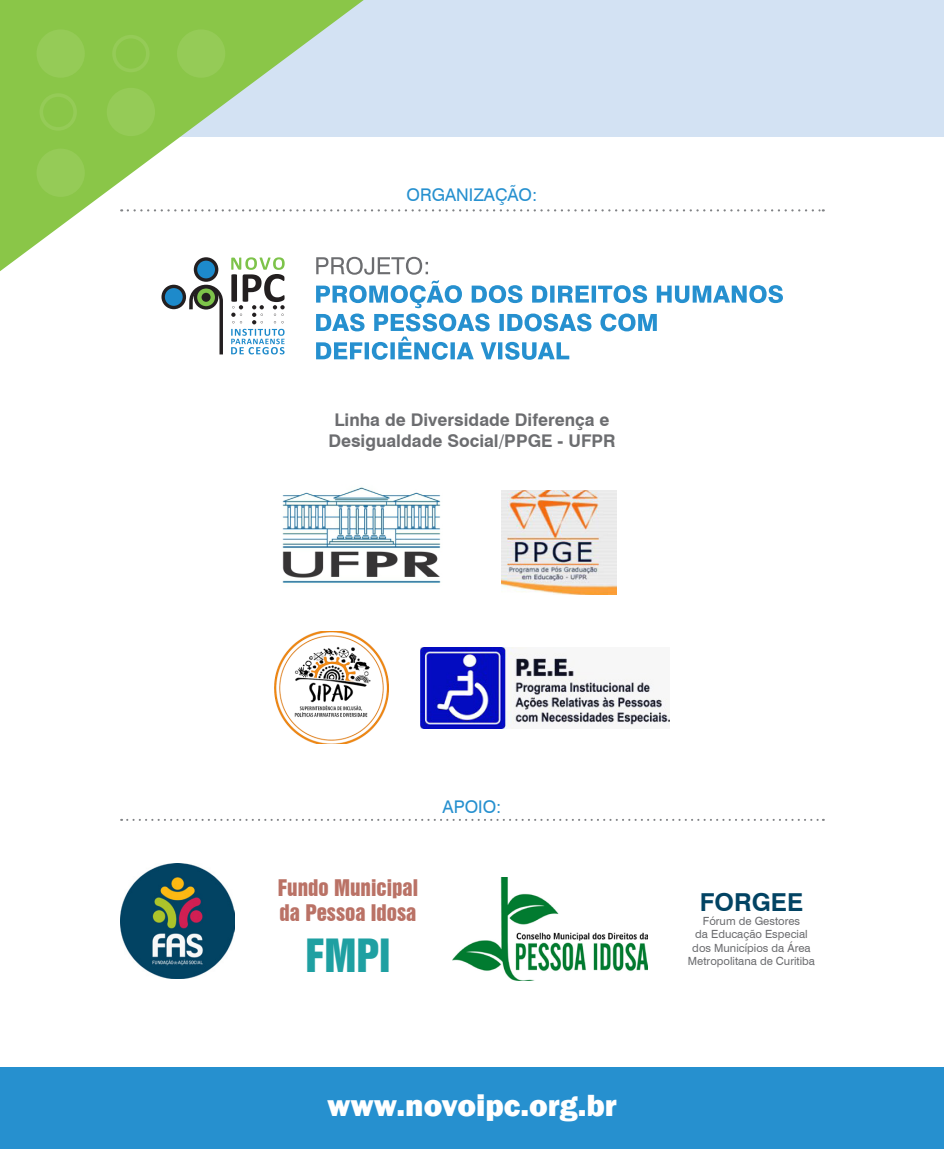
<style>
.page{position:relative;width:944px;height:1149px;background:#fff}
.page>*{position:absolute;margin:0;border:0;box-sizing:border-box;transform-origin:0 0}
.t1{font:42.07px "Swiss 921 BT Regular A";color:#1fa0a2}
.t2{font:800 31.5px "Franklin Gothic";color:#fff}
.t3{font:700 24.75px "Swiss 721 BT";color:#024363}
.t4{font:20.93px "Swiss 921 BT Regular A";color:#ba7266}
.t5{font:700 17.55px "Swiss 721 BT";color:#6c6d70}
.t6{font:17.55px "Swiss 721 BT";color:#2690cf}
.t7{font:11.25px/13.5px "Swiss 721 BT";color:#6c6d70;text-align:center}
</style>
<div class="page">
<div style="left:0;top:1067px;width:944px;height:81px;background:#2690cf"></div>
<svg style="left:364px;top:209px;width:460px;height:2px"></svg>
<svg style="left:121px;top:818px;width:703px;height:2px"></svg>
<img style="left:120px;top:863px;width:115px;height:115px">
<img style="left:452px;top:877px;width:195px;height:102px">
<div style="left:0;top:0;width:944px;height:136px;background:#d3e2f3"></div>
<svg style="left:0;top:0;width:364px;height:271px"></svg>
<div style="left:107px;top:88px;width:48px;height:48px;background:#95cb57;border-radius:50%"></div>
<div style="left:37px;top:29px;width:48px;height:49px;background:#95cb57;border-radius:50%"></div>
<div style="left:177px;top:29px;width:48px;height:49px;background:#95cb57;border-radius:50%"></div>
<div style="left:37px;top:148px;width:48px;height:49px;background:#95cb57;border-radius:50%"></div>
<div style="left:112px;top:35px;width:38px;height:37px;border:4px solid #95cb57;border-radius:50%"></div>
<div style="left:39px;top:93px;width:38px;height:38px;border:4px solid #95cb57;border-radius:50%"></div>
<svg style="left:195px;top:259px;width:22px;height:21px"></svg>
<div style="left:194px;top:257px;width:24px;height:25px;border:3px solid #231f20;border-radius:50%"></div>
<svg style="left:163px;top:286px;width:21px;height:21px"></svg>
<div style="left:161px;top:284px;width:25px;height:25px;border:3px solid #231f20;border-radius:50%"></div>
<svg style="left:189px;top:284px;width:34px;height:70px"></svg>
<div style="left:202px;top:293px;width:9px;height:9px;background:#231f20;border-radius:50%"></div>
<svg style="left:231px;top:257px;width:54px;height:97px"></svg>
<svg style="left:316px;top:280px;width:467px;height:80px"></svg>
<svg style="left:316px;top:257px;width:112px;height:17px"></svg>
<img style="left:282px;top:487px;width:159px;height:96px">
<img style="left:501px;top:490px;width:116px;height:104px">
<img style="left:274px;top:631px;width:115px;height:112px">
<img style="left:420px;top:647px;width:250px;height:81px">
<p class="t6" style="left:407px;top:183px;width:132px">ORGANIZAÇÃO:</p>
<p class="t5" style="left:334px;top:407px;width:277px">Linha de Diversidade Diferença e</p>
<p class="t5" style="left:328px;top:428px;width:289px">Desigualdade Social/PPGE - UFPR</p>
<p class="t6" style="left:443px;top:794px;width:60px">APOIO:</p>
<p class="t4" style="left:278px;top:874px;width:142px">Fundo Municipal</p>
<p class="t4" style="left:280px;top:899px;width:138px">da Pessoa Idosa</p>
<p class="t1" style="left:305px;top:927px;width:87px">FMPI</p>
<p class="t2" style="left:327px;top:1084px;width:291px">www.novoipc.org.br</p>
<p class="t3" style="left:700px;top:884px;width:105px">FORGEE</p>
<p class="t7" style="left:688px;top:913px;width:129px">Fórum de Gestores<br>da Educação Especial dos Municípios da Área<br>Metropolitana de Curitiba</p>
</div>
